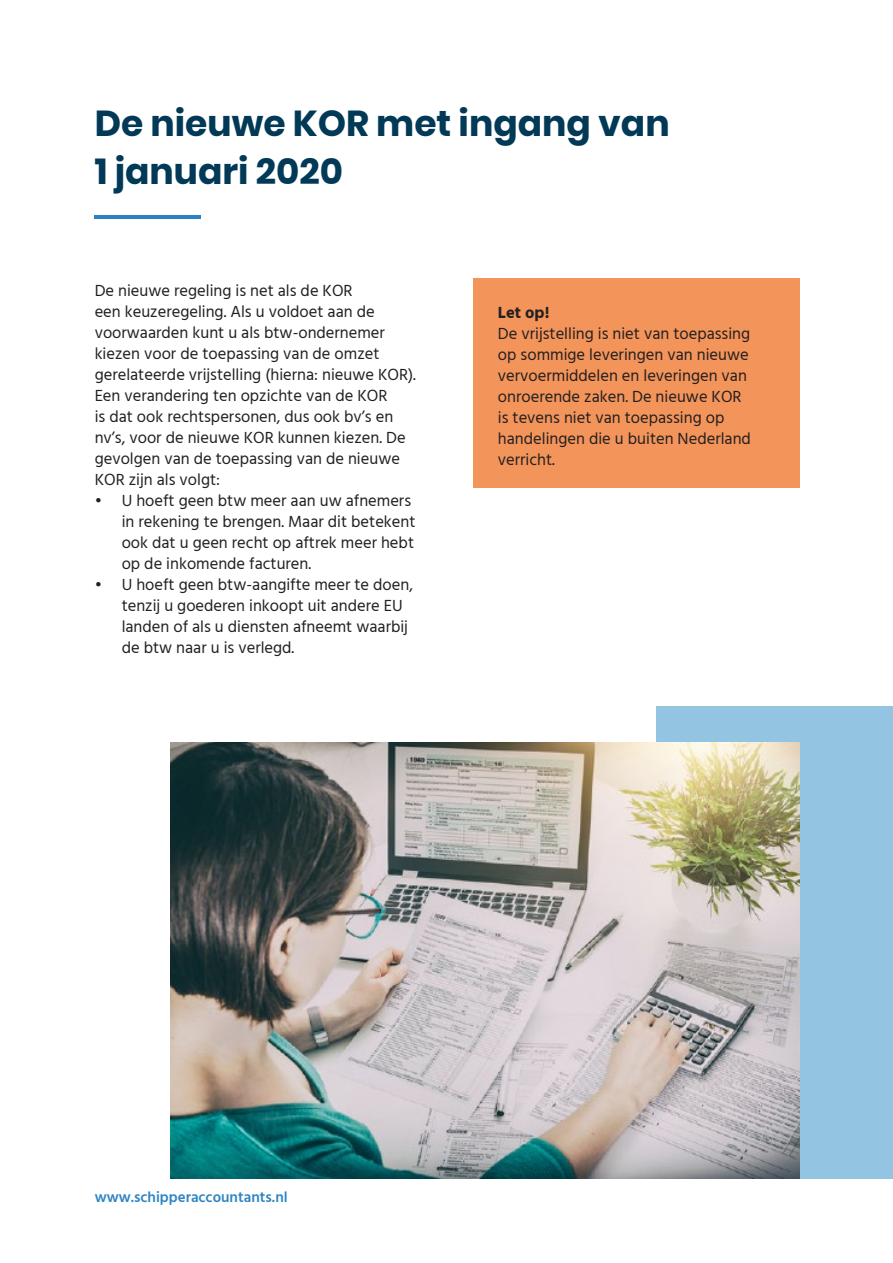
<style>
.page{position:relative;width:893px;height:1263px;background:#fff}
.page>*{position:absolute;margin:0;border:0;box-sizing:border-box;transform-origin:0 0}
.t1{font:700 36px/48px "Poppins";color:#013956}
.Alineastijl_1{font:16.5px/21px "Hind";color:#231f20}
.t2{font:700 16.5px "Hind";color:#231f20}
.t3{font:600 15px "Hind";color:#2e85c3}
</style>
<div class="page">
<hr style="left:95px;top:215px;width:106px;height:4px;background:#2883c3">
<div style="left:473px;top:279px;width:327px;height:209px;background:#f3945a"></div>
<div style="left:656px;top:707px;width:237px;height:472px;background:#93c5e3"></div>
<img style="left:171px;top:743px;width:629px;height:436px">
<p class="t1" style="left:95px;top:99px;width:576px">De nieuwe KOR met ingang van<br>1 januari 2020</p>
<p class="Alineastijl_1" style="left:95px;top:281px;width:323px">De nieuwe regeling is net als de KOR<br>een keuzeregeling. Als u voldoet aan de voorwaarden kunt u als btw-ondernemer kiezen voor de toepassing van de omzet gerelateerde vrijstelling (hierna: nieuwe KOR).</p>
<p class="Alineastijl_1" style="left:95px;top:386px;width:312px">Een verandering ten opzichte van de KOR<br>is dat ook rechtspersonen, dus ook bv’s en nv’s, voor de nieuwe KOR kunnen kiezen. De gevolgen van de toepassing van de nieuwe KOR zijn als volgt:</p>
<p class="Alineastijl_1" style="left:122px;top:491px;width:295px;text-indent:-27px">• U hoeft geen btw meer aan uw afnemers in rekening te brengen. Maar dit betekent ook dat u geen recht op aftrek meer hebt op de inkomende facturen.</p>
<p class="Alineastijl_1" style="left:122px;top:575px;width:293px;text-indent:-27px">• U hoeft geen btw-aangifte meer te doen, tenzij u goederen inkoopt uit andere EU landen of als u diensten afneemt waarbij de btw naar u is verlegd.</p>
<p class="t2" style="left:498px;top:302px;width:53px">Let op!</p>
<p class="Alineastijl_1" style="left:498px;top:324px;width:254px">De vrijstelling is niet van toepassing op sommige leveringen van nieuwe vervoermiddelen en leveringen van onroerende zaken. De nieuwe KOR is tevens niet van toepassing op handelingen die u buiten Nederland verricht.</p>
<p class="t3" style="left:95px;top:1187px;width:194px">www.schipperaccountants.nl</p>
</div>
